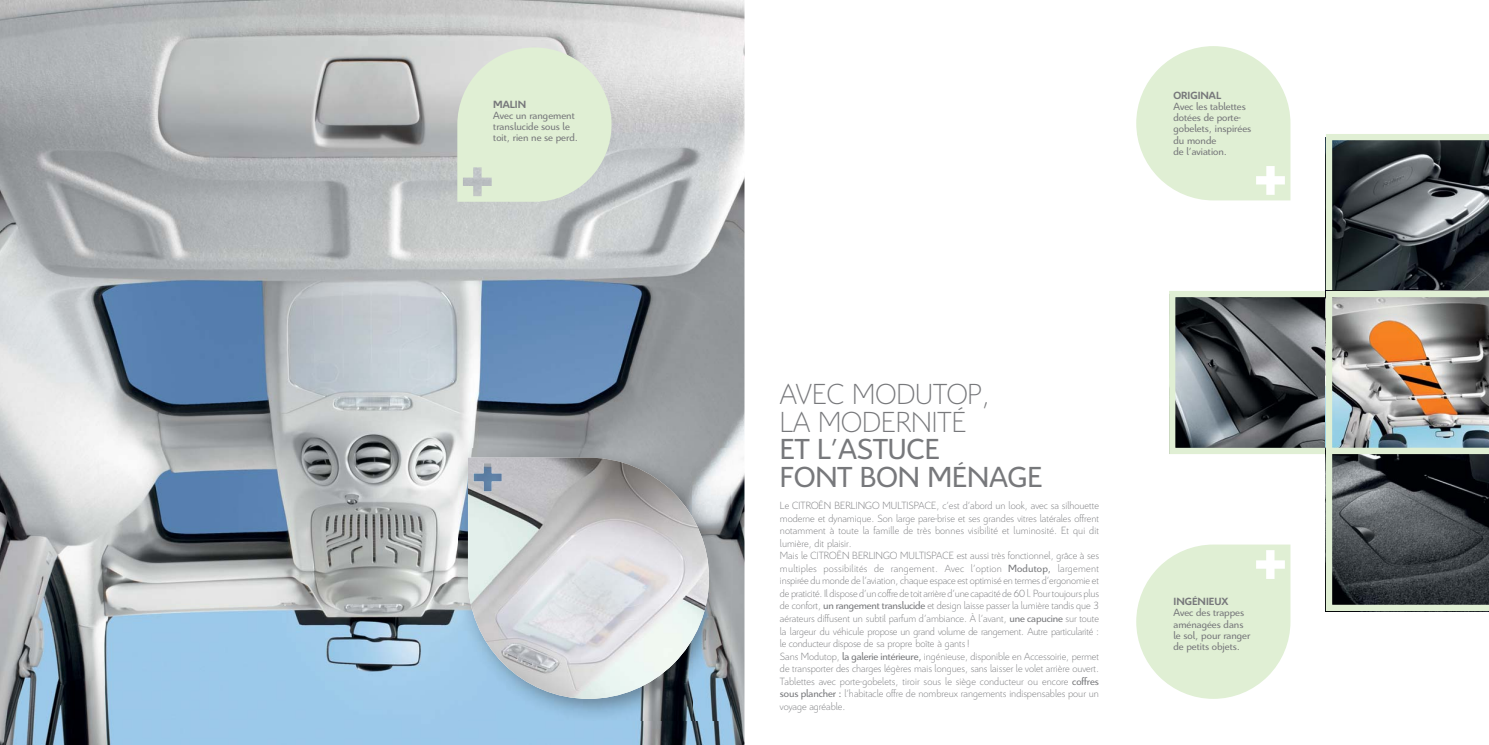
<style>
.page{position:relative;width:1489px;height:745px;background:#fff}
.page>*{position:absolute;margin:0;border:0;box-sizing:border-box;transform-origin:0 0}
.t1{font:300 31.25px/27.4px "Citroen HPS";color:#77787b}
.t2{font:31.25px/27.4px "Citroen";color:#77787b}
.t3{font:300 11.25px/12.5px "Citroen HPS";color:#77787b}
.t4{font:11.25px/11.2px "Citroen";color:#77787b}
.t5{font:700 11.25px "Citroen";color:#77787b}
.s1{font-family:"Citroen";font-weight:400}
</style>
<div class="page">
<img style="left:0;top:0;width:744px;height:744px">
<svg style="left:1136px;top:46px;width:154px;height:154px"></svg>
<svg style="left:457px;top:47px;width:154px;height:155px;background:#dde9d3"></svg>
<svg style="left:1136px;top:544px;width:154px;height:154px"></svg>
<img style="left:458px;top:447px;width:272px;height:273px">
<img style="left:468px;top:457px;width:241px;height:241px">
<img style="left:1175px;top:298px;width:149px;height:149px">
<div style="left:1168px;top:291px;width:163px;height:163px;border:6px solid #e0efd4"></div>
<svg style="left:1325px;top:134px;width:163px;height:476px;background:#676866"></svg>
<p class="t5" style="left:493px;top:99px;width:34px">MALIN</p>
<p class="t4" style="left:493px;top:111px;width:86px">Avec un rangement translucide sous le toit, rien ne se perd.</p>
<p class="t5" style="left:1173px;top:90px;width:49px">ORIGINAL</p>
<p class="t4" style="left:1173px;top:101px;width:79px">Avec les tablettes dotées de porte&shy;gobelets, inspirées du monde<br>de l’aviation.</p>
<h1 class="t1" style="left:780px;top:383px;width:212px">AVEC MODUTOP,<br>LA MODERNITÉ</h1>
<h1 class="t2" style="left:780px;top:438px;width:264px">ET L’ASTUCE<br>FONT BON MÉNAGE</h1>
<p class="t3" style="left:780px;top:500px;width:320px">Le CITROËN BERLINGO MULTISPACE, c’est d’abord un look, avec sa silhouette moderne et dynamique. Son large pare-brise et ses grandes vitres latérales offrent notamment à toute la famille de très bonnes visibilité et luminosité. Et qui dit lumière, dit plaisir.<br>Mais le CITROËN BERLINGO MULTISPACE est aussi très fonctionnel, grâce à ses multiples possibilités de rangement. Avec l’option <span class="s1">Modutop,</span> largement inspirée du monde de l’aviation, chaque espace est optimisé en termes d’ergonomie et de praticité. Il dispose d’un coffre de toit arrière d’une capacité de 60 l. Pour toujours plus de confort, <span class="s1">un rangement translucide</span> et design laisse passer la lumière tandis que 3 aérateurs diffusent un subtil parfum d’ambiance. À l’avant, <span class="s1">une capucine</span> sur toute la largeur du véhicule propose un grand volume de rangement. Autre particularité : le conducteur dispose de sa propre boîte à gants !<br>Sans Modutop, <span class="s1">la galerie intérieure,</span> ingénieuse, disponible en Accessoirie, permet de transporter des charges légères mais longues, sans laisser le volet arrière ouvert.<br>Tablettes avec porte-gobelets, tiroir sous le siège conducteur ou encore <span class="s1">coffres sous plancher :</span> l’habitacle offre de nombreux rangements indispensables pour un voyage agréable.</p>
<p class="t5" style="left:1173px;top:596px;width:57px">INGÉNIEUX</p>
<p class="t4" style="left:1173px;top:607px;width:78px">Avec des trappes aménagées dans le sol, pour ranger de petits objets.</p>
</div>
